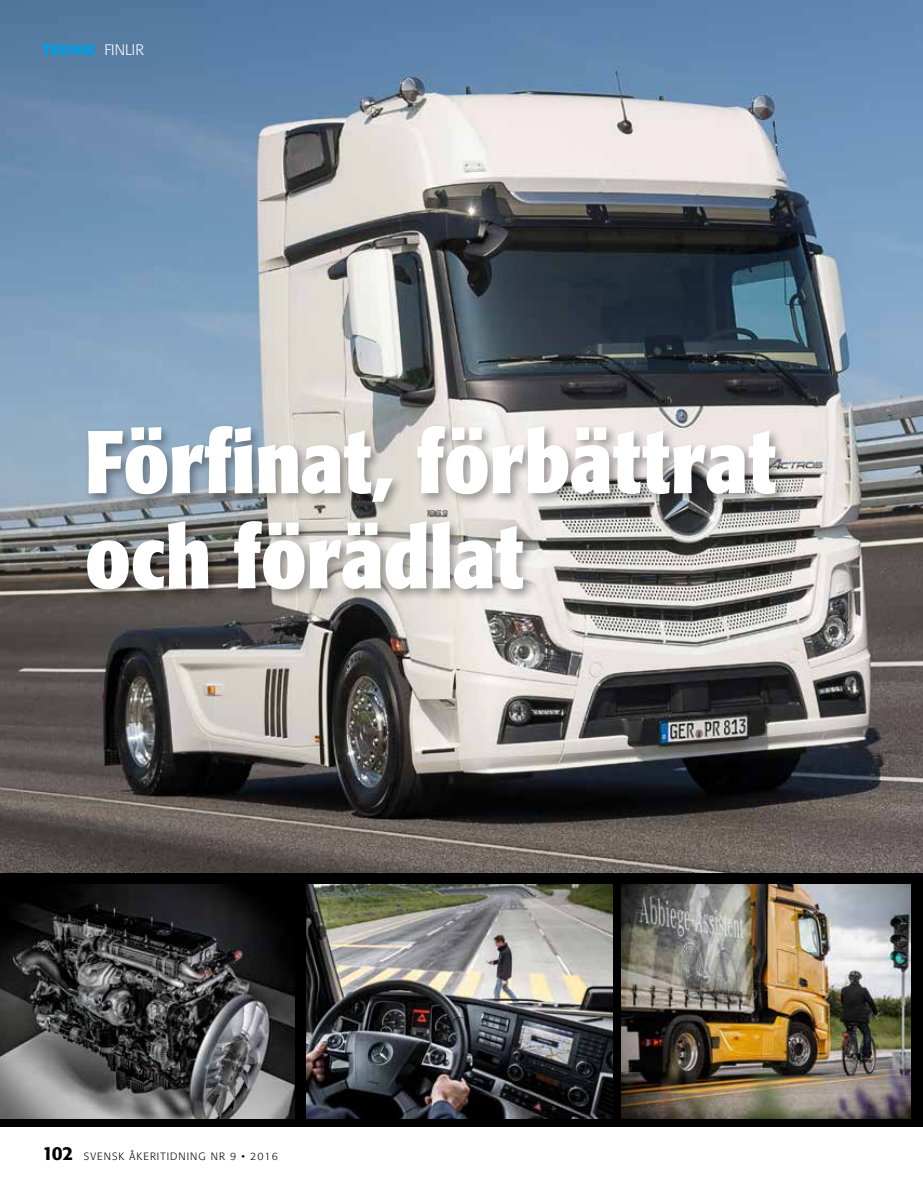
<style>
.page{position:relative;width:923px;height:1191px;background:#fff}
.page>*{position:absolute;margin:0;border:0;box-sizing:border-box;transform-origin:0 0}
.t1{font:700 87.9px/95.1px "Formata OT Condenced";color:#fff}
.t2{font:700 15px "Formata OT";color:#009ee3}
.t3{font:300 10.5px "Formata OT";letter-spacing:.1em;color:#000001}
.s1{font-weight:300;color:#fff}
.s2{font-weight:500;font-size:18.75px}
</style>
<div class="page">
<img style="left:0;top:0;width:923px;height:873px">
<div style="left:0;top:873px;width:923px;height:254px;background:#000001"></div>
<img style="left:0;top:884px;width:295px;height:234px">
<img style="left:306px;top:884px;width:306px;height:234px">
<img style="left:621px;top:884px;width:289px;height:234px">
<div style="left:84px;top:422px;width:704px;height:180px;background:#000001;opacity:.35"></div>
<p class="t2" style="left:43px;top:40px;width:103px">TEKNIK <span class="s1">FINLIR</span></p>
<p class="t1" style="left:85px;top:414px;width:693px">Förfinat, förbättrat och förädlat</p>
<p class="t3" style="left:43px;top:1150px;width:237px"><span class="s2">102</span> SVENSK ÅKERITIDNING NR 9 • 2016</p>
</div>
